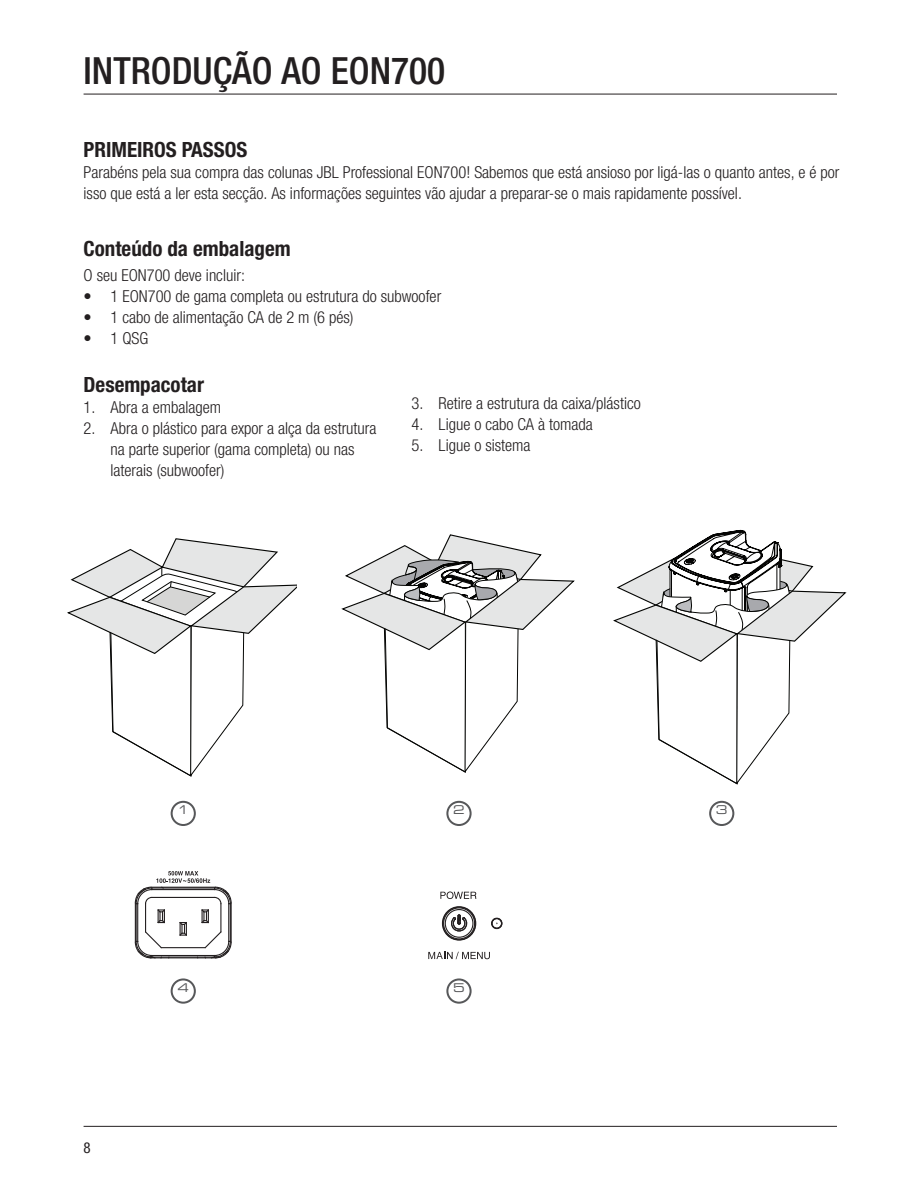
<style>
.page{position:relative;width:918px;height:1188px;background:#fff}
.page>*{position:absolute;margin:0;border:0;box-sizing:border-box;transform-origin:0 0}
.Section_Header_Left{font:500 condensed 37.5px "Helvetica Neue";color:#231f20}
.paragraph_heading{font:700 condensed 21px "Helvetica Neue";color:#231f20}
.H2-Header_2{font:700 condensed 21px "Helvetica Neue";color:#231f20}
.Body_Text{font:300 condensed 16.5px/21px "Helvetica Neue";color:#231f20}
.t1{font:condensed 15px "Helvetica Neue";color:#231f20}
.t2{font:12.15px "Eurostile Extended Two";color:#57585a}
</style>
<div class="page">
<hr style="left:84px;top:94px;width:753px;height:1px;background:#231f20">
<hr style="left:84px;top:1126px;width:753px;height:1px;background:#231f20">
<svg style="left:67px;top:538px;width:230px;height:239px"></svg>
<svg style="left:135px;top:871px;width:97px;height:87px"></svg>
<svg style="left:341px;top:534px;width:234px;height:239px"></svg>
<svg style="left:491px;top:918px;width:12px;height:11px"></svg>
<svg style="left:442px;top:906px;width:34px;height:35px"></svg>
<svg style="left:440px;top:892px;width:37px;height:7px"></svg>
<svg style="left:428px;top:952px;width:62px;height:7px"></svg>
<svg style="left:613px;top:529px;width:234px;height:256px"></svg>
<div style="left:171px;top:801px;width:25px;height:25px;border:2px solid #57585a;border-radius:50%"></div>
<div style="left:171px;top:978px;width:25px;height:26px;border:2px solid #57585a;border-radius:50%"></div>
<div style="left:446px;top:801px;width:26px;height:25px;border:2px solid #57585a;border-radius:50%"></div>
<div style="left:446px;top:978px;width:26px;height:26px;border:2px solid #57585a;border-radius:50%"></div>
<div style="left:709px;top:801px;width:25px;height:25px;border:2px solid #57585a;border-radius:50%"></div>
<p class="Section_Header_Left" style="left:84px;top:48px;width:363px">INTRODUÇÃO AO EON700</p>
<p class="H2-Header_2" style="left:84px;top:136px;width:165px">PRIMEIROS PASSOS</p>
<p class="Body_Text" style="left:84px;top:161px;width:757px">Parabéns pela sua compra das colunas JBL Professional EON700! Sabemos que está ansioso por ligá-las o quanto antes, e é por isso que está a ler esta secção. As informações seguintes vão ajudar a preparar-se o mais rapidamente possível.</p>
<p class="paragraph_heading" style="left:84px;top:235px;width:209px">Conteúdo da embalagem</p>
<p class="Body_Text" style="left:84px;top:265px;width:163px">O seu EON700 deve incluir:</p>
<p class="Body_Text" style="left:84px;top:286px;width:359px">• 1 EON700 de gama completa ou estrutura do subwoofer</p>
<p class="Body_Text" style="left:84px;top:307px;width:271px">• 1 cabo de alimentação CA de 2 m (6 pés)</p>
<p class="Body_Text" style="left:84px;top:328px;width:66px">• 1 QSG</p>
<p class="paragraph_heading" style="left:84px;top:371px;width:122px">Desempacotar</p>
<p class="Body_Text" style="left:84px;top:396px;width:139px">1. Abra a embalagem</p>
<p class="Body_Text" style="left:111px;top:417px;width:267px;text-indent:-27px">2. Abra o plástico para expor a alça da estrutura na parte superior (gama completa) ou nas laterais (subwoofer)</p>
<p class="Body_Text" style="left:412px;top:392px;width:231px">3. Retire a estrutura da caixa/plástico</p>
<p class="Body_Text" style="left:412px;top:413px;width:183px">4. Ligue o cabo CA à tomada</p>
<p class="Body_Text" style="left:412px;top:434px;width:120px">5. Ligue o sistema</p>
<p class="t1" style="left:84px;top:1140px;width:9px">8</p>
<p class="t2" style="left:177px;top:801px;width:13px">1</p>
<p class="t2" style="left:177px;top:979px;width:13px">4</p>
<p class="t2" style="left:453px;top:801px;width:13px">2</p>
<p class="t2" style="left:453px;top:979px;width:13px">5</p>
<p class="t2" style="left:716px;top:801px;width:13px">3</p>
</div>
